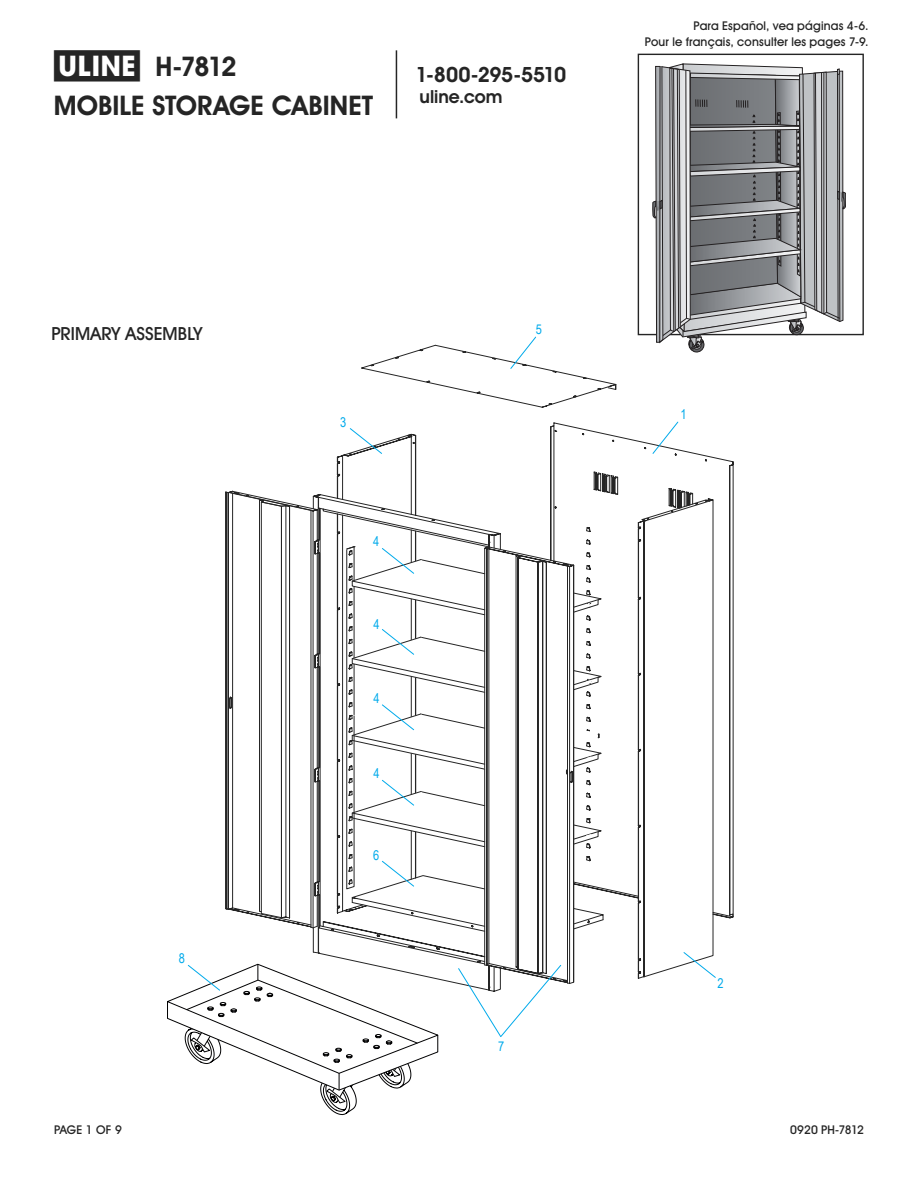
<style>
.page{position:relative;width:918px;height:1188px;background:#fff}
.page>*{position:absolute;margin:0;border:0;box-sizing:border-box;transform-origin:0 0}
.t1{font:700 27px/38.7px "Uline Two Knine";color:#252525}
.t2{font:700 21px "Uline Two Knine";letter-spacing:-.02em;color:#252525}
.t3{font:18px "Uline Two Knine";letter-spacing:.01em;color:#252525}
.t4{font:700 18px "Uline Two Knine";color:#252525}
.t5{font:13.5px "Arial Narrow";color:#00aaeb}
.t6{font:12px/16.8px "Uline Two Knine";letter-spacing:.015em;color:#252525;text-align:right}
.t7{font:12px "Uline Two Knine";letter-spacing:-.005em;color:#252525}
.s1{font-size:28.5px}
</style>
<div class="page">
<hr style="left:396px;top:50px;width:1px;height:68px;background:#252525">
<div style="left:638px;top:54px;width:226px;height:281px;border:1px solid #252525"></div>
<svg style="left:361px;top:336px;width:223px;height:72px"></svg>
<svg style="left:167px;top:421px;width:523px;height:694px"></svg>
<svg style="left:690px;top:352px;width:44px;height:626px"></svg>
<svg style="left:653px;top:64px;width:193px;height:288px;background:#9b9c9f"></svg>
<h1 class="t1" style="left:54px;top:47px;width:321px"><span class="s1">π</span> H-7812<br>MOBILE STORAGE CABINET</h1>
<h2 class="t2" style="left:415px;top:62px;width:152px">1-800-295-5510</h2>
<h3 class="t4" style="left:420px;top:86px;width:84px">uline.com</h3>
<p class="t6" style="left:645px;top:17px;width:225px">Para Español, vea páginas 4-6.<br>Pour le français, consulter les pages 7-9.</p>
<h3 class="t3" style="left:52px;top:322px;width:152px">PRIMARY ASSEMBLY</h3>
<p class="t5" style="left:536px;top:319px;width:8px">5</p>
<p class="t5" style="left:179px;top:948px;width:8px">8</p>
<p class="t5" style="left:340px;top:412px;width:8px">3</p>
<p class="t5" style="left:373px;top:531px;width:8px">4</p>
<p class="t5" style="left:373px;top:614px;width:8px">4</p>
<p class="t5" style="left:373px;top:688px;width:8px">4</p>
<p class="t5" style="left:373px;top:764px;width:8px">4</p>
<p class="t5" style="left:373px;top:846px;width:8px">6</p>
<p class="t5" style="left:498px;top:1037px;width:8px">7</p>
<p class="t5" style="left:681px;top:404px;width:8px">1</p>
<p class="t5" style="left:718px;top:973px;width:8px">2</p>
<p class="t6" style="left:54px;top:1121px;width:69px">PAGE 1 OF 9</p>
<p class="t7" style="left:790px;top:1122px;width:75px">0920 PH-7812</p>
</div>
